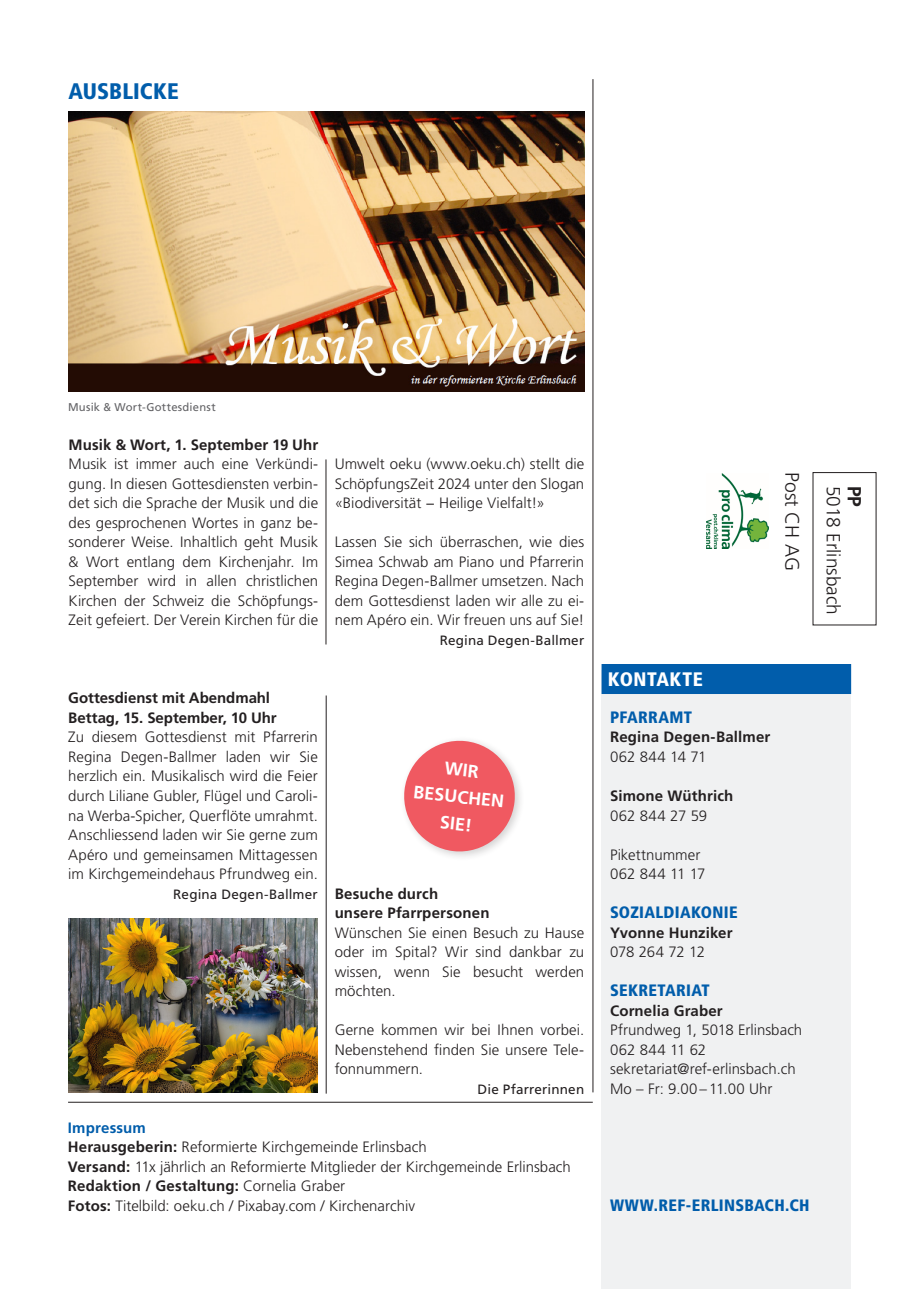
<style>
.page{position:relative;width:919px;height:1289px;background:#fff}
.page>*{position:absolute;margin:0;border:0;box-sizing:border-box;transform-origin:0 0}
._5_Titel_blau_15pt{font:900 condensed 22.5px "Frutiger LT Std";letter-spacing:.005em;color:#015dab}
._4_Titel_weiss_in_Balken_blau{font:900 condensed 19.5px "Frutiger LT Std";letter-spacing:.025em;color:#fff}
.t1{font:300 19.5px "Frutiger LT Std";color:#231f20}
.t2{font:300 19.05px "Frutiger LT Std";color:#231f20}
.t3{font:700 19.05px "Frutiger LT Std";color:#231f20}
.t4{font:700 18px "Frutiger LT Std";color:#fff}
._2_Titel_blau_Einzug_11pt{font:900 condensed 16.5px "Frutiger LT Std";letter-spacing:.015em;color:#015dab}
._2_Lt_Blocksatz{font:300 15px/19.5px "Frutiger LT Std";letter-spacing:.005em;color:#231f20;text-align:justify}
._2_Lt_Blocksatz-2{font:700 15px/19.5px "Frutiger LT Std";letter-spacing:.005em;color:#231f20}
._1_Lt_Einzug{font:300 15px/19.5px "Frutiger LT Std";color:#231f20}
._1_Lt_Einzug-2{font:700 15px "Frutiger LT Std";letter-spacing:.01em;color:#231f20}
._2_Lt_Blocksatz-3{font:700 15px "Frutiger LT Std";letter-spacing:.01em;color:#015dab}
.Autor{font:13.5px "Frutiger LT Std";letter-spacing:.01em;color:#231f20}
._2_Lt_Blocksatz-4{font:13.5px "Frutiger LT Std";letter-spacing:.01em;color:#231f20}
.Legende{font:11.25px "Frutiger LT Std";letter-spacing:.02em;color:#636366}
.s1{font-weight:700}
.s2{font-weight:300}
</style>
<div class="page">
<div style="left:601px;top:671px;width:250px;height:617px;background:#f0f1f2"></div>
<div style="left:601px;top:664px;width:250px;height:30px;background:#015dab"></div>
<hr style="left:68px;top:1101px;width:524px;height:1px;background:#231f20">
<img style="left:68px;top:112px;width:516px;height:279px">
<img style="left:68px;top:918px;width:249px;height:174px">
<div style="left:399px;top:735px;width:126px;height:126px;background:#231f20;opacity:.2"></div>
<hr style="left:592px;top:79px;width:1px;height:1013px;background:#231f20">
<img style="left:706px;top:474px;width:62px;height:74px">
<hr style="left:326px;top:459px;width:1px;height:185px;background:#231f20">
<hr style="left:326px;top:695px;width:1px;height:398px;background:#231f20">
<svg style="left:401px;top:738px;width:116px;height:116px"></svg>
<p class="_5_Titel_blau_15pt" style="left:69px;top:77px;width:112px">AUSBLICKE</p>
<p class="Legende" style="left:68px;top:400px;width:149px">Musik &amp; Wort-Gottesdienst</p>
<p class="_2_Lt_Blocksatz-2" style="left:69px;top:435px;width:251px">Musik &amp; Wort, 1. September 19 Uhr</p>
<p class="_2_Lt_Blocksatz" style="left:69px;top:454px;width:251px">Musik ist immer auch eine Verkündi&shy;gung. In diesen Gottesdiensten verbin&shy;det sich die Sprache der Musik und die des gesprochenen Wortes in ganz be&shy;sonderer Weise. Inhaltlich geht Musik &amp; Wort entlang dem Kirchenjahr. Im September wird in allen christlichen Kirchen der Schweiz die Schöpfungs-Zeit gefeiert. Der Verein Kirchen für die</p>
<p class="_2_Lt_Blocksatz" style="left:334px;top:454px;width:251px">Umwelt oeku (www.oeku.ch) stellt die SchöpfungsZeit 2024 unter den Slogan «Biodiversität − Heilige Vielfalt!»</p>
<p class="_2_Lt_Blocksatz" style="left:334px;top:532px;width:251px">Lassen Sie sich überraschen, wie dies Simea Schwab am Piano und Pfarrerin Regina Degen-Ballmer umsetzen. Nach dem Gottesdienst laden wir alle zu ei&shy;nem Apéro ein. Wir freuen uns auf Sie!</p>
<p class="Autor" style="left:439px;top:632px;width:146px">Regina Degen-Ballmer</p>
<p class="_2_Lt_Blocksatz-2" style="left:68px;top:688px;width:203px">Gottesdienst mit Abendmahl</p>
<p class="_2_Lt_Blocksatz-2" style="left:68px;top:708px;width:210px">Bettag, 15. September, 10 Uhr</p>
<p class="_2_Lt_Blocksatz" style="left:68px;top:727px;width:251px">Zu diesem Gottesdienst mit Pfarrerin Regina Degen-Ballmer laden wir Sie herzlich ein. Musikalisch wird die Feier durch Liliane Gubler, Flügel und Caroli&shy;na Werba-Spicher, Querflöte umrahmt.</p>
<p class="_2_Lt_Blocksatz" style="left:68px;top:825px;width:251px">Anschliessend laden wir Sie gerne zum Apéro und gemeinsamen Mittagessen im Kirchgemeindehaus Pfrundweg ein.</p>
<p class="Autor" style="left:173px;top:885px;width:146px">Regina Degen-Ballmer</p>
<p class="t4" style="left:414px;top:781px;width:93px;rotate:6deg">BESUCHEN</p>
<p class="t4" style="left:441px;top:811px;width:34px;rotate:6deg">SIE!</p>
<p class="_2_Lt_Blocksatz-2" style="left:334px;top:883px;width:156px">Besuche durch unsere Pfarrpersonen</p>
<p class="_2_Lt_Blocksatz" style="left:334px;top:922px;width:251px">Wünschen Sie einen Besuch zu Hause oder im Spital? Wir sind dankbar zu wissen, wenn Sie besucht werden möchten.</p>
<p class="_2_Lt_Blocksatz" style="left:334px;top:1020px;width:251px">Gerne kommen wir bei Ihnen vorbei.<br>Nebenstehend finden Sie unsere Tele&shy;fonnummern.</p>
<p class="_2_Lt_Blocksatz-4" style="left:477px;top:1080px;width:108px">Die Pfarrerinnen</p>
<p class="_2_Lt_Blocksatz-3" style="left:68px;top:1118px;width:80px">Impressum</p>
<p class="_2_Lt_Blocksatz" style="left:68px;top:1137px;width:360px"><span class="s1">Herausgeberin:</span> Reformierte Kirchgemeinde Erlinsbach</p>
<p class="_2_Lt_Blocksatz" style="left:68px;top:1156px;width:504px"><span class="s1">Versand:</span> 11x jährlich an Reformierte Mitglieder der Kirchgemeinde Erlinsbach</p>
<p class="_2_Lt_Blocksatz-2" style="left:68px;top:1176px;width:279px">Redaktion / Gestaltung: <span class="s2">Cornelia Graber</span></p>
<p class="_2_Lt_Blocksatz" style="left:68px;top:1195px;width:349px"><span class="s1">Fotos:</span> Titelbild: oeku.ch / Pixabay.com / Kirchenarchiv</p>
<p class="t1" style="left:803px;top:472px;width:100px;rotate:90deg">Post CH AG</p>
<p class="_4_Titel_weiss_in_Balken_blau" style="left:608px;top:667px;width:96px">KONTAKTE</p>
<p class="_2_Titel_blau_Einzug_11pt" style="left:610px;top:707px;width:84px">PFARRAMT</p>
<p class="_1_Lt_Einzug-2" style="left:610px;top:728px;width:162px">Regina Degen-Ballmer</p>
<p class="_1_Lt_Einzug" style="left:610px;top:747px;width:98px">062 844 14 71</p>
<p class="_1_Lt_Einzug-2" style="left:610px;top:787px;width:125px">Simone Wüthrich</p>
<p class="_1_Lt_Einzug" style="left:610px;top:805px;width:99px">062 844 27 59</p>
<p class="_1_Lt_Einzug" style="left:610px;top:844px;width:97px">Pikettnummer<br>062 844 11 17</p>
<p class="_2_Titel_blau_Einzug_11pt" style="left:610px;top:902px;width:129px">SOZIALDIAKONIE</p>
<p class="_1_Lt_Einzug-2" style="left:610px;top:923px;width:124px">Yvonne Hunziker</p>
<p class="_1_Lt_Einzug" style="left:610px;top:942px;width:96px">078 264 72 12</p>
<p class="_2_Titel_blau_Einzug_11pt" style="left:610px;top:980px;width:101px">SEKRETARIAT</p>
<p class="_1_Lt_Einzug-2" style="left:610px;top:1001px;width:114px">Cornelia Graber</p>
<p class="_1_Lt_Einzug" style="left:610px;top:1020px;width:194px">Pfrundweg 1, 5018 Erlinsbach</p>
<p class="_1_Lt_Einzug" style="left:610px;top:1039px;width:98px">062 844 11 62</p>
<p class="_1_Lt_Einzug" style="left:610px;top:1059px;width:187px">sekretariat@ref-erlinsbach.ch</p>
<p class="_1_Lt_Einzug" style="left:610px;top:1078px;width:164px">Mo – Fr: 9.00–11.00 Uhr</p>
<p class="t2" style="left:844px;top:485px;width:131px;rotate:90deg">5018 Erlinsbach</p>
<p class="t3" style="left:865px;top:485px;width:23px;rotate:90deg">PP</p>
<p class="_2_Titel_blau_Einzug_11pt" style="left:610px;top:1194px;width:201px">WWW.REF-ERLINSBACH.CH</p>
</div>
